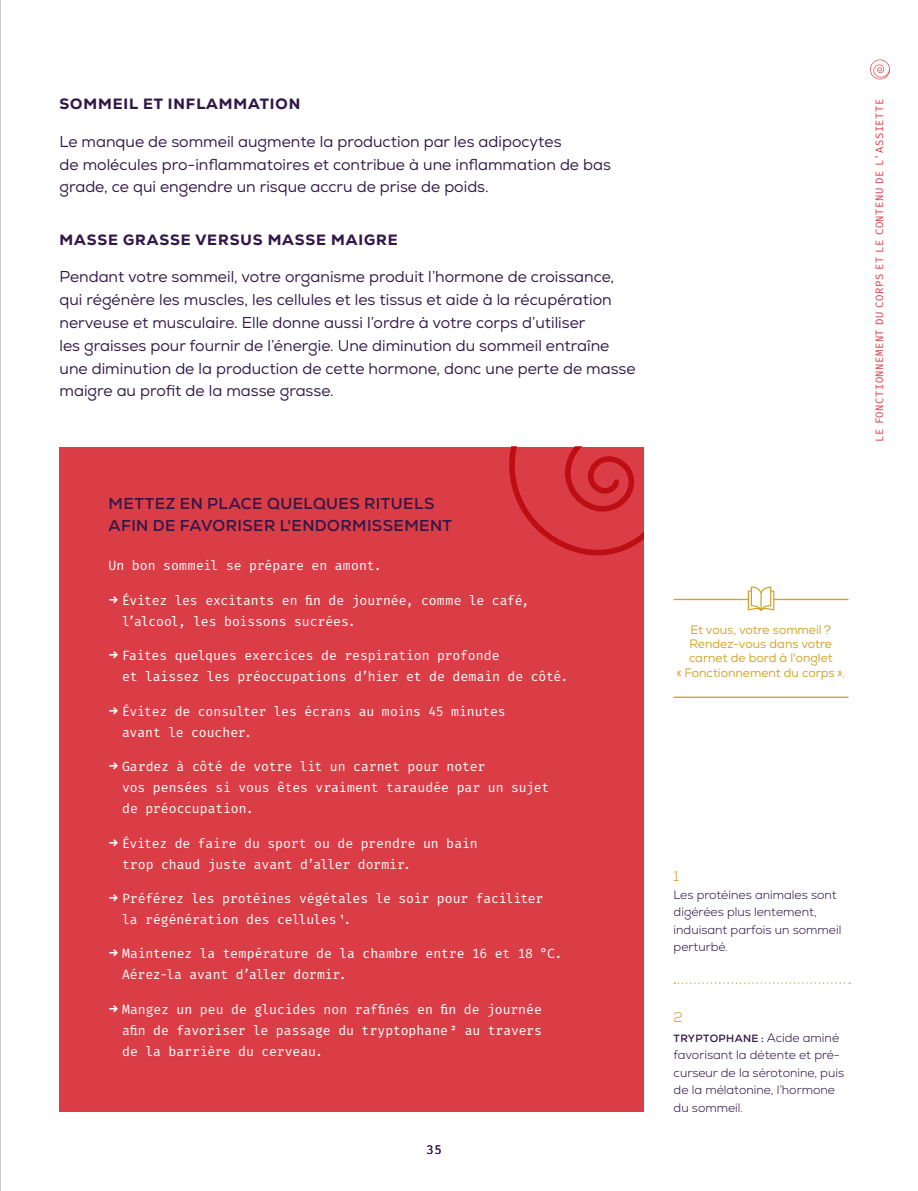
<style>
.page{position:relative;width:918px;height:1191px;background:#fff}
.page>*{position:absolute;margin:0;border:0;box-sizing:border-box;transform-origin:0 0}
.Texte{font:15.75px/22.8px "Nexa";color:#311848}
.Conseil_-_Titre{font:700 15.75px/21px "Nexa";letter-spacing:.025em;color:#311848}
.Titre_3{font:800 14.88px "Nexa";letter-spacing:.06em;color:#311848}
.Note_-_Chiffre{font:300 14px "Nexa";color:#d1a12a}
.Conseil_-_Liste{font:13.12px/21px "Fira Mono";letter-spacing:-.01em;color:#fff}
.Conseil_-_Texte{font:13.12px "Fira Mono";letter-spacing:.005em;color:#fff}
.Note_-_Texte{font:300 12.25px/17.5px "Nexa";color:#311848}
.Renvoi_Carnet{font:12.25px/14.3px "Nexa";color:#d1a12a;text-align:center}
.t1{font:12.25px "Fira Mono";color:#311848}
.t2{font:10.5px "Fira Mono";letter-spacing:.05em;color:#db3d46}
.Note_-_Texte-2{font:700 10.5px "Nexa";letter-spacing:.035em;color:#311848}
.s1{font-family:"Nexa";font-weight:700;font-size:15.75px}
.s2{font-weight:300;font-size:12.25px}
</style>
<div class="page">
<svg style="left:870px;top:60px;width:20px;height:19px"></svg>
<hr style="left:0;top:0;width:1px;height:1191px;background:#959699">
<div style="left:60px;top:446px;width:584px;height:665px;background:#db3d46"></div>
<svg style="left:507px;top:446px;width:137px;height:110px"></svg>
<svg style="left:674px;top:982px;width:176px;height:1px"></svg>
<hr style="left:673px;top:696px;width:175px;height:2px;background:#d1a12a">
<hr style="left:673px;top:599px;width:75px;height:1px;background:#d1a12a">
<hr style="left:774px;top:599px;width:74px;height:1px;background:#d1a12a">
<svg style="left:748px;top:586px;width:26px;height:25px"></svg>
<p class="Titre_3" style="left:60px;top:94px;width:242px">SOMMEIL ET INFLAMMATION</p>
<p class="Texte" style="left:60px;top:130px;width:553px">Le manque de sommeil augmente la production par les adipocytes<br>de molécules pro-inflammatoires et contribue à une inflammation de bas grade, ce qui engendre un risque accru de prise de poids.</p>
<p class="Titre_3" style="left:60px;top:230px;width:340px">MASSE GRASSE VERSUS MASSE MAIGRE</p>
<p class="Texte" style="left:60px;top:266px;width:577px">Pendant votre sommeil, votre organisme produit l’hormone de croissance, qui régénère les muscles, les cellules et les tissus et aide à la récupération nerveuse et musculaire. Elle donne aussi l’ordre à votre corps d’utiliser<br>les graisses pour fournir de l’énergie. Une diminution du sommeil entraîne une diminution de la production de cette hormone, donc une perte de masse maigre au profit de la masse grasse.</p>
<p class="Conseil_-_Titre" style="left:109px;top:493px;width:345px">METTEZ EN PLACE QUELQUES RITUELS<br>AFIN DE FAVORISER L'ENDORMISSEMENT</p>
<p class="Conseil_-_Texte" style="left:109px;top:556px;width:275px">Un bon sommeil se prépare en amont.</p>
<p class="Conseil_-_Liste" style="left:122px;top:591px;width:409px;text-indent:-14px"><span class="s1">→</span> Évitez les excitants en fin de journée, comme le café, l’alcool, les boissons sucrées.</p>
<p class="Conseil_-_Liste" style="left:122px;top:646px;width:448px;text-indent:-14px"><span class="s1">→</span> Faites quelques exercices de respiration profonde<br>et laissez les préoccupations d’hier et de demain de côté.</p>
<p class="Conseil_-_Liste" style="left:122px;top:701px;width:385px;text-indent:-14px"><span class="s1">→</span> Évitez de consulter les écrans au moins 45 minutes avant le coucher.</p>
<p class="Conseil_-_Liste" style="left:122px;top:757px;width:429px;text-indent:-14px"><span class="s1">→</span> Gardez à côté de votre lit un carnet pour noter<br>vos pensées si vous êtes vraiment taraudée par un sujet de préoccupation.</p>
<p class="Conseil_-_Liste" style="left:122px;top:833px;width:357px;text-indent:-14px"><span class="s1">→</span> Évitez de faire du sport ou de prendre un bain trop chaud juste avant d’aller dormir.</p>
<p class="Conseil_-_Liste" style="left:122px;top:889px;width:423px;text-indent:-14px"><span class="s1">→</span> Préférez les protéines végétales le soir pour faciliter la régénération des cellules1.</p>
<p class="Conseil_-_Liste" style="left:122px;top:944px;width:442px;text-indent:-14px"><span class="s1">→</span> Maintenez la température de la chambre entre 16 et 18 °C.<br>Aérez-la avant d’aller dormir.</p>
<p class="Conseil_-_Liste" style="left:122px;top:999px;width:421px;text-align:justify;text-indent:-14px"><span class="s1">→</span> Mangez un peu de glucides non raffinés en fin de journée afin de favoriser le passage du tryptophane2 au travers de la barrière du cerveau.</p>
<p class="t1" style="left:426px;top:1141px;width:17px">35</p>
<p class="t2" style="left:872px;top:442px;width:344px;rotate:-90deg">LE FONCTIONNEMENT DU CORPS ET LE CONTENU DE L'ASSIETTE</p>
<p class="Renvoi_Carnet" style="left:676px;top:622px;width:170px">Et vous, votre sommeil ?<br>Rendez-vous dans votre carnet de bord à l'onglet<br>« Fonctionnement du corps ».</p>
<p class="Note_-_Chiffre" style="left:673px;top:868px;width:7px">1</p>
<p class="Note_-_Texte" style="left:673px;top:886px;width:169px">Les protéines animales sont digérées plus lentement, induisant parfois un sommeil perturbé.</p>
<p class="Note_-_Chiffre" style="left:673px;top:1009px;width:11px">2</p>
<p class="Note_-_Texte-2" style="left:673px;top:1031px;width:167px">TRYPTOPHANE : <span class="s2">Acide aminé</span></p>
<p class="Note_-_Texte" style="left:673px;top:1046px;width:172px">favorisant la détente et pré&shy;curseur de la sérotonine, puis de la mélatonine, l’hormone du sommeil.</p>
</div>
